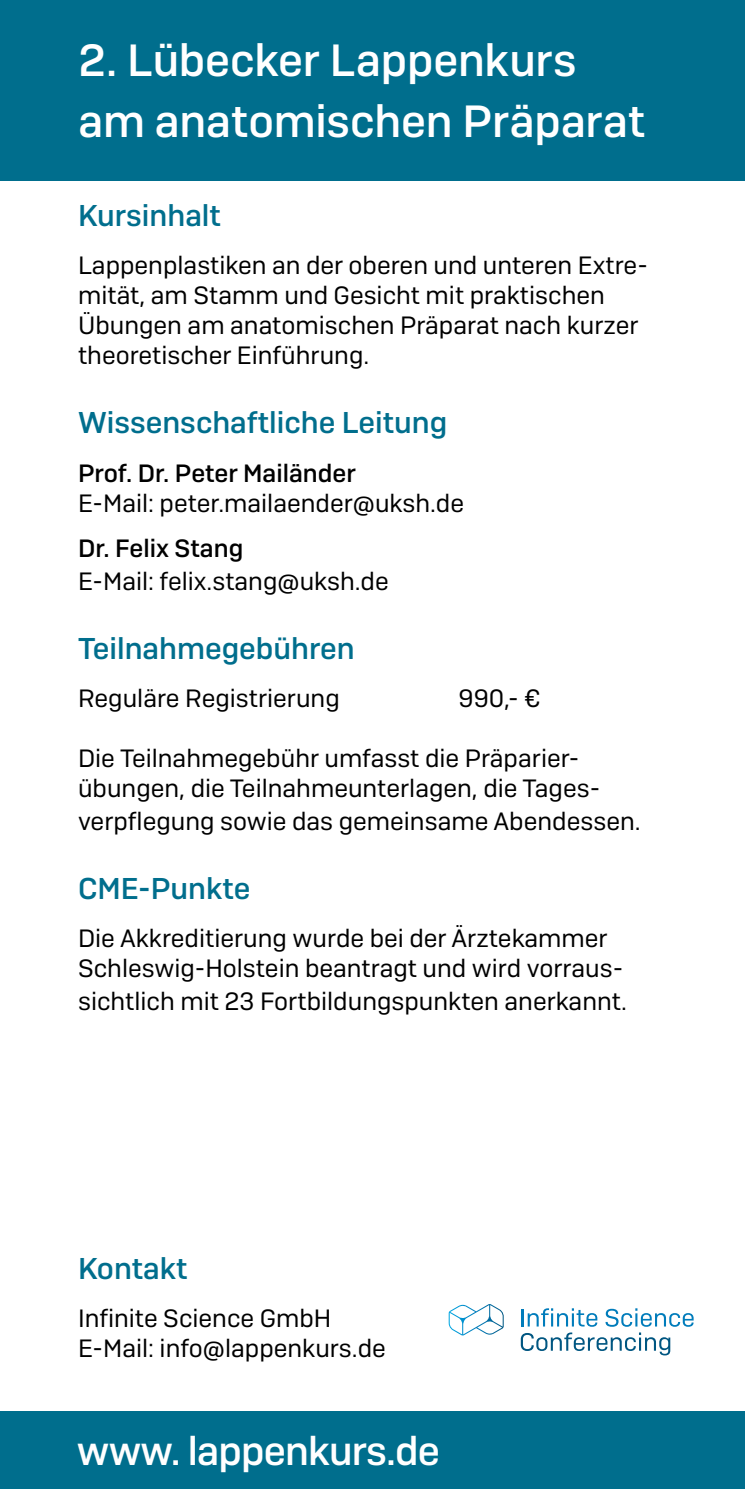
<style>
.page{position:relative;width:745px;height:1489px;background:#fff}
.page>*{position:absolute;margin:0;border:0;box-sizing:border-box;transform-origin:0 0}
.t1{font:500 45px "Camber";letter-spacing:-.005em;color:#fff}
.t2{font:500 40px "Camber";letter-spacing:-.02em;color:#fff}
.t3{font:500 30px "Camber";color:#006e8d}
.t4{font:25px/30px "Camber";color:#000}
.t5{font:500 25px "Camber";color:#000}
</style>
<div class="page">
<div style="left:0;top:0;width:744px;height:181px;background:#006e8d"></div>
<div style="left:0;top:1410px;width:744px;height:78px;background:#006e8d"></div>
<svg style="left:521px;top:1308px;width:76px;height:18px"></svg>
<svg style="left:605px;top:1308px;width:88px;height:18px"></svg>
<svg style="left:520px;top:1332px;width:149px;height:23px"></svg>
<svg style="left:448px;top:1304px;width:55px;height:31px"></svg>
<p class="t1" style="left:78px;top:33px;width:499px">2. Lübecker Lappenkurs</p>
<p class="t1" style="left:78px;top:94px;width:568px">am anatomischen Präparat</p>
<p class="t3" style="left:78px;top:198px;width:144px">Kursinhalt</p>
<p class="t4" style="left:78px;top:250px;width:571px">Lappenplastiken an der oberen und unteren Extre&shy;mität, am Stamm und Gesicht mit praktischen Übungen am anatomischen Präparat nach kurzer theoretischer Einführung.</p>
<p class="t3" style="left:78px;top:405px;width:370px">Wissenschaftliche Leitung</p>
<p class="t5" style="left:78px;top:457px;width:279px">Prof. Dr. Peter Mailänder</p>
<p class="t4" style="left:78px;top:487px;width:387px">E-Mail: peter.mailaender@uksh.de</p>
<p class="t5" style="left:78px;top:532px;width:167px">Dr. Felix Stang</p>
<p class="t4" style="left:78px;top:565px;width:312px">E-Mail: felix.stang@uksh.de</p>
<p class="t3" style="left:78px;top:630px;width:278px">Teilnahmegebühren</p>
<p class="t4" style="left:78px;top:682px;width:263px">Reguläre Registrierung</p>
<p class="t4" style="left:458px;top:682px;width:84px">990,- €</p>
<p class="t4" style="left:78px;top:742px;width:523px">Die Teilnahmegebühr umfasst die Präparier&shy;übungen, die Teilnahmeunterlagen, die Tages-</p>
<p class="t4" style="left:78px;top:805px;width:563px">verpflegung sowie das gemeinsame Abendessen.</p>
<p class="t3" style="left:78px;top:870px;width:174px">CME-Punkte</p>
<p class="t4" style="left:78px;top:922px;width:530px">Die Akkreditierung wurde bei der Ärztekammer</p>
<p class="t4" style="left:78px;top:951px;width:550px;line-height:33px">Schleswig-Holstein beantragt und wird vorraus&shy;sichtlich mit 23 Fortbildungspunkten anerkannt.</p>
<p class="t3" style="left:78px;top:1250px;width:111px">Kontakt</p>
<p class="t4" style="left:78px;top:1302px;width:255px">Infinite Science GmbH</p>
<p class="t4" style="left:78px;top:1332px;width:309px">E-Mail: info@lappenkurs.de</p>
<p class="t2" style="left:77px;top:1426px;width:364px">www. lappenkurs.de</p>
</div>
